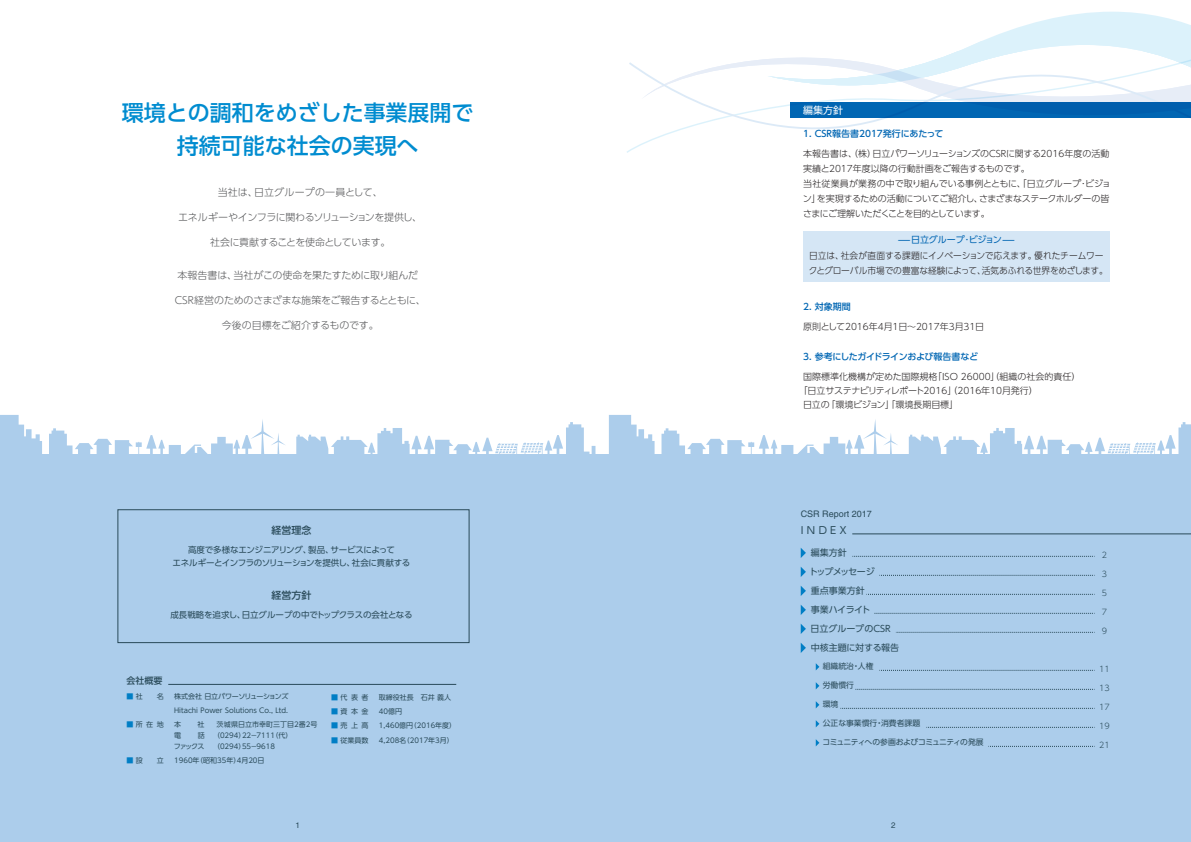
<style>
.page{position:relative;width:1191px;height:842px;background:#fff}
.page>*{position:absolute;margin:0;border:0;box-sizing:border-box;transform-origin:0 0}
.t1{font:500 22px/33px "UD Shin Go Pro";color:#008cd0;text-align:center}
.t2{font:300 10px "UD Shin Go Pro";letter-spacing:-.025em;color:#57585a}
.t3{font:300 10px "UD Shin Go Pro";letter-spacing:-.045em;color:#57585a}
.t4{font:300 10px "UD Shin Go Pro";letter-spacing:.01em;color:#57585a}
.t5{font:500 10px "UD Shin Go Pro";color:#294a59}
.t6{font:10px "UD Shin Go Pro";letter-spacing:.34em;color:#294a59}
.t7{font:10px "UD Shin Go Pro";color:#fff}
.t8{font:300 9px/15px "UD Shin Go Pro";letter-spacing:-.01em;color:#231f20}
.t9{font:9px/19px "UD Shin Go Pro";letter-spacing:-.01em;color:#294a59}
.t10{font:500 9px "UD Shin Go Pro";letter-spacing:-.005em;color:#0166b3}
.t11{font:500 9px "UD Shin Go Pro";letter-spacing:-.045em;color:#0166b3}
.t12{font:9px "UD Shin Go Pro";letter-spacing:-.015em;color:#0166b3;scale:5 1}
.t13{font:9px "Helvetica LT Std";color:#294a59}
.t14{font:500 9px "UD Shin Go Pro";color:#294a59}
.t15{font:8.5px/12.5px "UD Shin Go Pro";letter-spacing:-.03em;color:#294a59;text-align:center}
.t16{font:300 8px "UD Shin Go Pro";color:#294a59}
.t17{font:8px "Helvetica LT Std";color:#294a59}
.t18{font:7.8px "UD Shin Go Pro";color:#294a59}
.t19{font:7.8px "UD Shin Go Pro";letter-spacing:-.05em;color:#294a59}
.t20{font:7px/10.6px "UD Shin Go Pro";color:#294a59}
.s1{font-weight:300;color:#007ec5}
</style>
<div class="page">
<svg style="left:987px;top:12px;width:204px;height:27px"></svg>
<svg style="left:627px;top:39px;width:564px;height:114px"></svg>
<div style="left:595px;top:454px;width:596px;height:388px;background:#accdeb"></div>
<svg style="left:609px;top:415px;width:582px;height:39px"></svg>
<div style="left:0;top:454px;width:595px;height:388px;background:#accdeb"></div>
<div style="left:803px;top:231px;width:306px;height:50px;background:#d5e6f5"></div>
<hr style="left:168px;top:684px;width:288px;height:1px;background:#294a59">
<svg style="left:852px;top:556px;width:243px;height:1px"></svg>
<hr style="left:852px;top:534px;width:339px;height:1px;background:#294a59">
<svg style="left:879px;top:575px;width:216px;height:1px"></svg>
<svg style="left:866px;top:594px;width:229px;height:1px"></svg>
<svg style="left:874px;top:613px;width:221px;height:1px"></svg>
<svg style="left:896px;top:632px;width:199px;height:1px"></svg>
<svg style="left:879px;top:670px;width:216px;height:1px"></svg>
<svg style="left:855px;top:689px;width:240px;height:1px"></svg>
<svg style="left:840px;top:708px;width:255px;height:1px"></svg>
<svg style="left:926px;top:727px;width:169px;height:1px"></svg>
<svg style="left:988px;top:746px;width:107px;height:1px"></svg>
<svg style="left:0;top:415px;width:595px;height:39px"></svg>
<div style="left:118px;top:509px;width:351px;height:134px;border:1px solid #294a59"></div>
<svg style="left:800px;top:548px;width:6px;height:10px"></svg>
<svg style="left:800px;top:567px;width:6px;height:10px"></svg>
<svg style="left:800px;top:586px;width:6px;height:10px"></svg>
<svg style="left:800px;top:605px;width:6px;height:10px"></svg>
<svg style="left:800px;top:624px;width:6px;height:10px"></svg>
<svg style="left:800px;top:643px;width:6px;height:10px"></svg>
<svg style="left:815px;top:663px;width:4px;height:7px"></svg>
<svg style="left:815px;top:682px;width:4px;height:7px"></svg>
<svg style="left:815px;top:701px;width:4px;height:7px"></svg>
<svg style="left:815px;top:720px;width:4px;height:7px"></svg>
<svg style="left:815px;top:739px;width:4px;height:7px"></svg>
<div style="left:790px;top:102px;width:401px;height:16px;background:#0166b3"></div>
<h1 class="t1" style="left:122px;top:96px;width:353px">環境との調和をめざした事業展開で持続可能な社会の実現へ</h1>
<p class="t4" style="left:218px;top:184px;width:166px">当社は、日立グループの一員として、</p>
<p class="t3" style="left:178px;top:209px;width:246px">エネルギーやインフラに関わるソリューションを提供し、</p>
<p class="t2" style="left:210px;top:234px;width:182px">社会に貢献することを使命としています。</p>
<p class="t2" style="left:177px;top:267px;width:242px">本報告書は、当社がこの使命を果たすために取り組んだ</p>
<p class="t2" style="left:175px;top:292px;width:253px">CSR経営のためのさまざまな施策をご報告するとともに、</p>
<p class="t2" style="left:222px;top:317px;width:158px">今後の目標をご紹介するものです。</p>
<p class="t5" style="left:271px;top:522px;width:41px">経営理念</p>
<p class="t15" style="left:173px;top:543px;width:239px">高度で多様なエンジニアリング、製品、サービスによって<br>エネルギーとインフラのソリューションを提供し、社会に貢献する</p>
<p class="t5" style="left:271px;top:587px;width:41px">経営方針</p>
<p class="t15" style="left:170px;top:608px;width:244px">成長戦略を追求し、日立グループの中でトップクラスの会社となる</p>
<p class="t14" style="left:126px;top:674px;width:37px">会社概要</p>
<p class="t20" style="left:126px;top:691px;width:39px"><span class="s1">■</span> 社　　名</p>
<p class="t20" style="left:174px;top:689px;width:116px;line-height:14.2px">株式会社 日立パワーソリューションズ<br>Hitachi Power Solutions Co., Ltd.</p>
<p class="t20" style="left:126px;top:719px;width:39px"><span class="s1">■</span>所在地</p>
<p class="t20" style="left:174px;top:719px;width:8px">本</p>
<p class="t20" style="left:197px;top:719px;width:8px">社</p>
<p class="t20" style="left:174px;top:719px;width:145px;text-indent:43px">茨城県日立市幸町三丁目2番2号電　　話 （0294）22－7111（代）<br>ファックス （0294）55－9618</p>
<p class="t20" style="left:126px;top:755px;width:39px"><span class="s1">■</span> 設　　立</p>
<p class="t20" style="left:174px;top:755px;width:92px">1960年（昭和35年）4月20日</p>
<p class="t20" style="left:331px;top:692px;width:39px"><span class="s1">■</span>代表者</p>
<p class="t20" style="left:379px;top:692px;width:74px">取締役社長　石井 義人</p>
<p class="t20" style="left:331px;top:706px;width:39px"><span class="s1">■</span>資本金</p>
<p class="t20" style="left:379px;top:706px;width:25px">40億円</p>
<p class="t20" style="left:331px;top:720px;width:39px"><span class="s1">■</span>売上高</p>
<p class="t20" style="left:379px;top:720px;width:79px">1,460億円（2016年度）</p>
<p class="t20" style="left:331px;top:734px;width:39px"><span class="s1">■</span> 従業員数</p>
<p class="t20" style="left:379px;top:734px;width:76px">4,208名（2017年3月）</p>
<p class="t7" style="left:803px;top:102px;width:41px">編集方針</p>
<p class="t10" style="left:803px;top:127px;width:142px">1. CSR報告書2017発行にあたって</p>
<p class="t8" style="left:803px;top:146px;width:309px">本報告書は、（株）日立パワーソリューションズのCSRに関する2016年度の活動実績と2017年度以降の行動計画をご報告するものです。<br>当社従業員が業務の中で取り組んでいる事例とともに、「日立グループ･ビジョン」を実現するための活動についてご紹介し、さまざまなステークホルダーの皆さまにご理解いただくことを目的としています。</p>
<p class="t12" style="left:897px;top:233px;width:25px">-日立グループ･ビジョン-</p>
<p class="t8" style="left:808px;top:248px;width:300px">日立は、社会が直面する課題にイノベーションで応えます。優れたチームワークとグローバル市場での豊富な経験によって、活気あふれる世界をめざします。</p>
<p class="t10" style="left:803px;top:300px;width:49px">2. 対象期間</p>
<p class="t8" style="left:803px;top:319px;width:182px">原則として2016年4月1日～2017年3月31日</p>
<p class="t11" style="left:803px;top:350px;width:176px">3. 参考にしたガイドラインおよび報告書など</p>
<p class="t8" style="left:803px;top:369px;width:279px">国際標準化機構が定めた国際規格｢ISO 26000｣（組織の社会的責任）</p>
<p class="t8" style="left:798px;top:383px;width:241px">「日立サステナビリティレポート2016」（2016年10月発行）</p>
<p class="t8" style="left:803px;top:397px;width:157px">日立の「環境ビジョン」「環境長期目標」</p>
<p class="t13" style="left:800px;top:509px;width:73px">CSR Report 2017</p>
<p class="t6" style="left:800px;top:522px;width:47px">INDEX</p>
<p class="t9" style="left:809px;top:543px;width:92px">編集方針<br>トップメッセージ<br>重点事業方針<br>事業ハイライト<br>日立グループのCSR中核主題に対する報告</p>
<p class="t18" style="left:822px;top:660px;width:52px">組織統治・人権</p>
<p class="t18" style="left:822px;top:679px;width:33px">労働慣行</p>
<p class="t18" style="left:822px;top:698px;width:17px">環境</p>
<p class="t18" style="left:822px;top:717px;width:99px">公正な事業慣行・消費者課題</p>
<p class="t19" style="left:822px;top:736px;width:163px">コミュニティへの参画およびコミュニティの発展</p>
<p class="t16" style="left:1102px;top:548px;width:7px">2</p>
<p class="t16" style="left:1102px;top:567px;width:7px">3</p>
<p class="t16" style="left:1102px;top:586px;width:7px">5</p>
<p class="t16" style="left:1102px;top:605px;width:7px">7</p>
<p class="t16" style="left:1102px;top:624px;width:7px">9</p>
<p class="t16" style="left:1099px;top:662px;width:12px">11</p>
<p class="t16" style="left:1099px;top:681px;width:12px">13</p>
<p class="t16" style="left:1099px;top:700px;width:12px">17</p>
<p class="t16" style="left:1099px;top:719px;width:12px">19</p>
<p class="t16" style="left:1099px;top:738px;width:12px">21</p>
<p class="t17" style="left:295px;top:820px;width:6px">1</p>
<p class="t17" style="left:891px;top:820px;width:6px">2</p>
</div>
